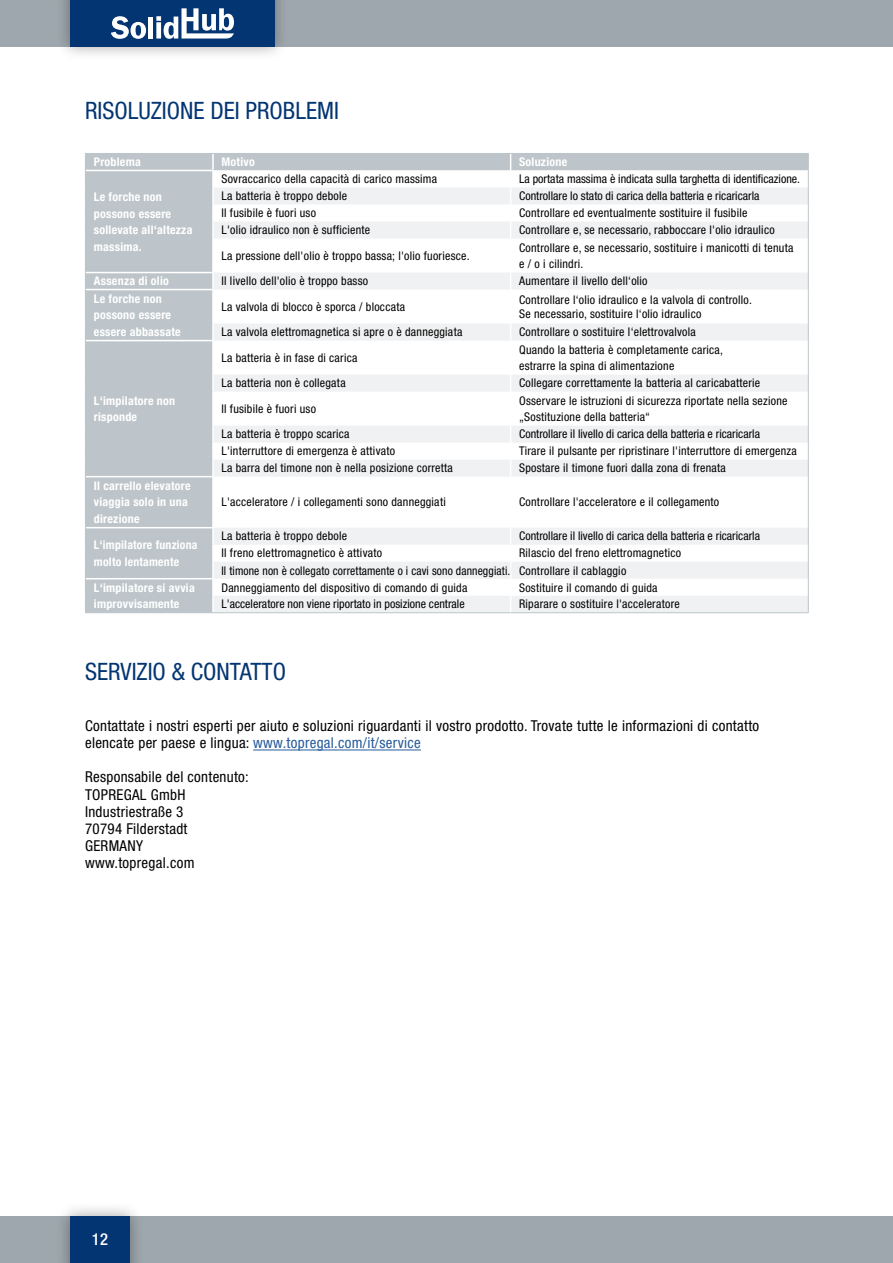
<style>
.page{position:relative;width:893px;height:1263px;background:#fff}
.page>*{position:absolute;margin:0;border:0;box-sizing:border-box;transform-origin:0 0}
.t1{font:condensed 24px "Helvetica Neue LT Pro";color:#033572}
.t2{font:500 condensed 16.5px "Helvetica Neue LT Pro";color:#fff}
.t3{font:condensed 15px/17px "Helvetica Neue LT Pro";letter-spacing:.02em;color:#000}
.t4{font:condensed 12px/16.5px "Helvetica Neue LT Pro";letter-spacing:.02em;color:#000}
.t5{font:condensed 12px "Helvetica Neue LT Pro";color:#000}
.t6{font:700 condensed 12px/16.5px "Helvetica Neue LT Pro";letter-spacing:.02em;color:#fff}
.s1{color:#275b9b}
</style>
<div class="page">
<div style="left:0;top:1216px;width:893px;height:47px;background:#9ea7ad"></div>
<div style="left:0;top:0;width:893px;height:47px;background:#9ea7ad"></div>
<div style="left:56px;top:0;width:233px;height:61px;background:#000;opacity:.35"></div>
<div style="left:70px;top:0;width:204px;height:47px;background:#033572"></div>
<div style="left:56px;top:1202px;width:88px;height:61px;background:#000;opacity:.35"></div>
<div style="left:70px;top:1216px;width:60px;height:47px;background:#033572"></div>
<svg style="left:111px;top:16px;width:35px;height:23px"></svg>
<div style="left:148px;top:17px;width:5px;height:22px;background:#fff"></div>
<svg style="left:156px;top:8px;width:78px;height:31px"></svg>
<hr style="left:253px;top:749px;width:168px;height:1px;background:#275b9b">
<div style="left:86px;top:154px;width:722px;height:458px;background:#bdc5ca"></div>
<svg style="left:214px;top:170px;width:594px;height:17px"></svg>
<svg style="left:214px;top:187px;width:594px;height:425px"></svg>
<svg style="left:510px;top:154px;width:1px;height:84px"></svg>
<hr style="left:510px;top:238px;width:1px;height:35px;background:#fff">
<svg style="left:510px;top:273px;width:1px;height:17px"></svg>
<hr style="left:86px;top:170px;width:128px;height:1px;background:#fff">
<svg style="left:212px;top:154px;width:2px;height:84px"></svg>
<hr style="left:212px;top:238px;width:2px;height:34px;background:#fff">
<hr style="left:86px;top:272px;width:128px;height:1px;background:#fff">
<svg style="left:212px;top:273px;width:2px;height:16px"></svg>
<hr style="left:86px;top:289px;width:128px;height:1px;background:#fff">
<hr style="left:212px;top:290px;width:2px;height:34px;background:#fff">
<hr style="left:510px;top:290px;width:1px;height:34px;background:#fff">
<svg style="left:212px;top:324px;width:2px;height:16px"></svg>
<svg style="left:510px;top:324px;width:1px;height:17px"></svg>
<hr style="left:86px;top:340px;width:128px;height:1px;background:#fff">
<hr style="left:212px;top:341px;width:2px;height:34px;background:#fff">
<hr style="left:510px;top:341px;width:1px;height:34px;background:#fff">
<svg style="left:212px;top:375px;width:2px;height:17px"></svg>
<svg style="left:510px;top:375px;width:1px;height:17px"></svg>
<hr style="left:212px;top:392px;width:2px;height:34px;background:#fff">
<hr style="left:510px;top:392px;width:1px;height:34px;background:#fff">
<svg style="left:212px;top:426px;width:2px;height:50px"></svg>
<svg style="left:510px;top:426px;width:1px;height:51px"></svg>
<hr style="left:86px;top:476px;width:128px;height:1px;background:#fff">
<hr style="left:212px;top:477px;width:2px;height:50px;background:#fff">
<hr style="left:510px;top:477px;width:1px;height:51px;background:#fff">
<hr style="left:86px;top:527px;width:128px;height:1px;background:#fff">
<hr style="left:86px;top:578px;width:128px;height:1px;background:#fff">
<svg style="left:212px;top:528px;width:2px;height:84px"></svg>
<svg style="left:510px;top:528px;width:1px;height:84px"></svg>
<hr style="left:85px;top:153px;width:128px;height:1px;background:#bdc5ca">
<hr style="left:213px;top:153px;width:298px;height:1px;background:#bdc5ca">
<hr style="left:511px;top:153px;width:298px;height:1px;background:#bdc5ca">
<svg style="left:85px;top:154px;width:1px;height:84px"></svg>
<hr style="left:85px;top:238px;width:1px;height:35px;background:#bdc5ca">
<svg style="left:808px;top:154px;width:1px;height:84px"></svg>
<hr style="left:808px;top:238px;width:1px;height:35px;background:#bdc5ca">
<svg style="left:85px;top:273px;width:1px;height:17px"></svg>
<svg style="left:808px;top:273px;width:1px;height:17px"></svg>
<hr style="left:85px;top:290px;width:1px;height:34px;background:#bdc5ca">
<svg style="left:85px;top:324px;width:1px;height:17px"></svg>
<hr style="left:808px;top:290px;width:1px;height:34px;background:#bdc5ca">
<svg style="left:808px;top:324px;width:1px;height:17px"></svg>
<hr style="left:85px;top:341px;width:1px;height:34px;background:#bdc5ca">
<svg style="left:85px;top:375px;width:1px;height:17px"></svg>
<hr style="left:85px;top:392px;width:1px;height:34px;background:#bdc5ca">
<svg style="left:85px;top:426px;width:1px;height:51px"></svg>
<hr style="left:808px;top:341px;width:1px;height:34px;background:#bdc5ca">
<svg style="left:808px;top:375px;width:1px;height:17px"></svg>
<hr style="left:808px;top:392px;width:1px;height:34px;background:#bdc5ca">
<svg style="left:808px;top:426px;width:1px;height:51px"></svg>
<hr style="left:85px;top:477px;width:1px;height:51px;background:#bdc5ca">
<hr style="left:808px;top:477px;width:1px;height:51px;background:#bdc5ca">
<svg style="left:85px;top:528px;width:1px;height:84px"></svg>
<hr style="left:85px;top:612px;width:128px;height:1px;background:#bdc5ca">
<svg style="left:808px;top:528px;width:1px;height:84px"></svg>
<hr style="left:213px;top:612px;width:298px;height:1px;background:#bdc5ca">
<hr style="left:511px;top:612px;width:298px;height:1px;background:#bdc5ca">
<h1 class="t1" style="left:85px;top:96px;width:255px">RISOLUZIONE DEI PROBLEMI</h1>
<p class="t6" style="left:94px;top:154px;width:48px">Problema</p>
<p class="t6" style="left:221px;top:154px;width:35px">Motivo</p>
<p class="t6" style="left:519px;top:154px;width:50px">Soluzione</p>
<p class="t6" style="left:94px;top:189px;width:100px">Le forche non possono essere sollevate all‘altezza massima.</p>
<p class="t4" style="left:221px;top:171px;width:217px">Sovraccarico della capacità di carico massima</p>
<p class="t5" style="left:519px;top:172px;width:282px">La portata massima è indicata sulla targhetta di identificazione.</p>
<p class="t4" style="left:221px;top:188px;width:127px">La batteria è troppo debole</p>
<p class="t5" style="left:519px;top:189px;width:242px">Controllare lo stato di carica della batteria e ricaricarla</p>
<p class="t4" style="left:221px;top:205px;width:96px">Il fusibile è fuori uso</p>
<p class="t4" style="left:519px;top:205px;width:230px">Controllare ed eventualmente sostituire il fusibile</p>
<p class="t4" style="left:221px;top:222px;width:150px">L'olio idraulico non è sufficiente</p>
<p class="t4" style="left:519px;top:222px;width:257px">Controllare e, se necessario, rabboccare l'olio idraulico</p>
<p class="t4" style="left:221px;top:247px;width:250px">La pressione dell'olio è troppo bassa; l'olio fuoriesce.</p>
<p class="t4" style="left:519px;top:239px;width:276px">Controllare e, se necessario, sostituire i manicotti di tenuta e / o i cilindri.</p>
<p class="t6" style="left:94px;top:273px;width:77px">Assenza di olio</p>
<p class="t4" style="left:221px;top:273px;width:148px">Il livello dell'olio è troppo basso</p>
<p class="t4" style="left:519px;top:273px;width:130px">Aumentare il livello dell‘olio</p>
<p class="t6" style="left:94px;top:290px;width:88px">Le forche non possono essere essere abbassate</p>
<p class="t4" style="left:221px;top:298px;width:185px">La valvola di blocco è sporca / bloccata</p>
<p class="t4" style="left:519px;top:292px;width:234px;line-height:14.4px">Controllare l‘olio idraulico e la valvola di controllo.<br>Se necessario, sostituire l‘olio idraulico</p>
<p class="t4" style="left:221px;top:324px;width:242px">La valvola elettromagnetica si apre o è danneggiata</p>
<p class="t4" style="left:519px;top:324px;width:178px">Controllare o sostituire l‘elettrovalvola</p>
<p class="t6" style="left:94px;top:392px;width:83px">L‘impilatore non risponde</p>
<p class="t6" style="left:94px;top:477px;width:98px">Il carrello elevatore viaggia solo in una direzione</p>
<p class="t6" style="left:94px;top:537px;width:105px">L‘impilatore funziona molto lentamente</p>
<p class="t4" style="left:221px;top:349px;width:137px">La batteria è in fase di carica</p>
<p class="t4" style="left:519px;top:341px;width:205px">Quando la batteria è completamente carica, estrarre la spina di alimentazione</p>
<p class="t4" style="left:221px;top:375px;width:126px">La batteria non è collegata</p>
<p class="t4" style="left:519px;top:375px;width:243px">Collegare correttamente la batteria al caricabatterie</p>
<p class="t4" style="left:221px;top:400px;width:96px">Il fusibile è fuori uso</p>
<p class="t4" style="left:519px;top:392px;width:270px">Osservare le istruzioni di sicurezza riportate nella sezione „Sostituzione della batteria“</p>
<p class="t4" style="left:221px;top:426px;width:130px">La batteria è troppo scarica</p>
<p class="t5" style="left:519px;top:427px;width:242px">Controllare il livello di carica della batteria e ricaricarla</p>
<p class="t4" style="left:221px;top:443px;width:175px">L'interruttore di emergenza è attivato</p>
<p class="t4" style="left:519px;top:443px;width:279px">Tirare il pulsante per ripristinare l'interruttore di emergenza</p>
<p class="t4" style="left:221px;top:460px;width:233px">La barra del timone non è nella posizione corretta</p>
<p class="t4" style="left:519px;top:460px;width:208px">Spostare il timone fuori dalla zona di frenata</p>
<p class="t4" style="left:221px;top:494px;width:226px">L'acceleratore / i collegamenti sono danneggiati</p>
<p class="t4" style="left:519px;top:494px;width:202px">Controllare l'acceleratore e il collegamento</p>
<p class="t4" style="left:221px;top:528px;width:127px">La batteria è troppo debole</p>
<p class="t5" style="left:519px;top:529px;width:242px">Controllare il livello di carica della batteria e ricaricarla</p>
<p class="t4" style="left:221px;top:545px;width:162px">Il freno elettromagnetico è attivato</p>
<p class="t4" style="left:221px;top:545px;width:461px;line-height:17px;text-indent:298px">Rilascio del freno elettromagnetico<br>Il timone non è collegato correttamente o i cavi sono danneggiati. Controllare il cablaggio</p>
<p class="t6" style="left:94px;top:579px;width:102px">L‘impilatore si avvia improvvisamente</p>
<p class="t4" style="left:221px;top:579px;width:247px">Danneggiamento del dispositivo di comando di guida</p>
<p class="t4" style="left:519px;top:579px;width:140px">Sostituire il comando di guida</p>
<p class="t5" style="left:221px;top:597px;width:245px">L'acceleratore non viene riportato in posizione centrale</p>
<p class="t4" style="left:519px;top:596px;width:162px">Riparare o sostituire l'acceleratore</p>
<h1 class="t1" style="left:85px;top:658px;width:202px">SERVIZIO &amp; CONTATTO</h1>
<p class="t3" style="left:85px;top:717px;width:676px">Contattate i nostri esperti per aiuto e soluzioni riguardanti il vostro prodotto. Trovate tutte le informazioni di contatto elencate per paese e lingua: <span class="s1">www.topregal.com/it/service</span></p>
<p class="t3" style="left:85px;top:768px;width:165px">Responsabile del contenuto:<br>TOPREGAL GmbH<br>Industriestraße 3<br>70794 Filderstadt<br>GERMANY www.topregal.com</p>
<h2 class="t2" style="left:92px;top:1229px;width:18px">12</h2>
</div>
